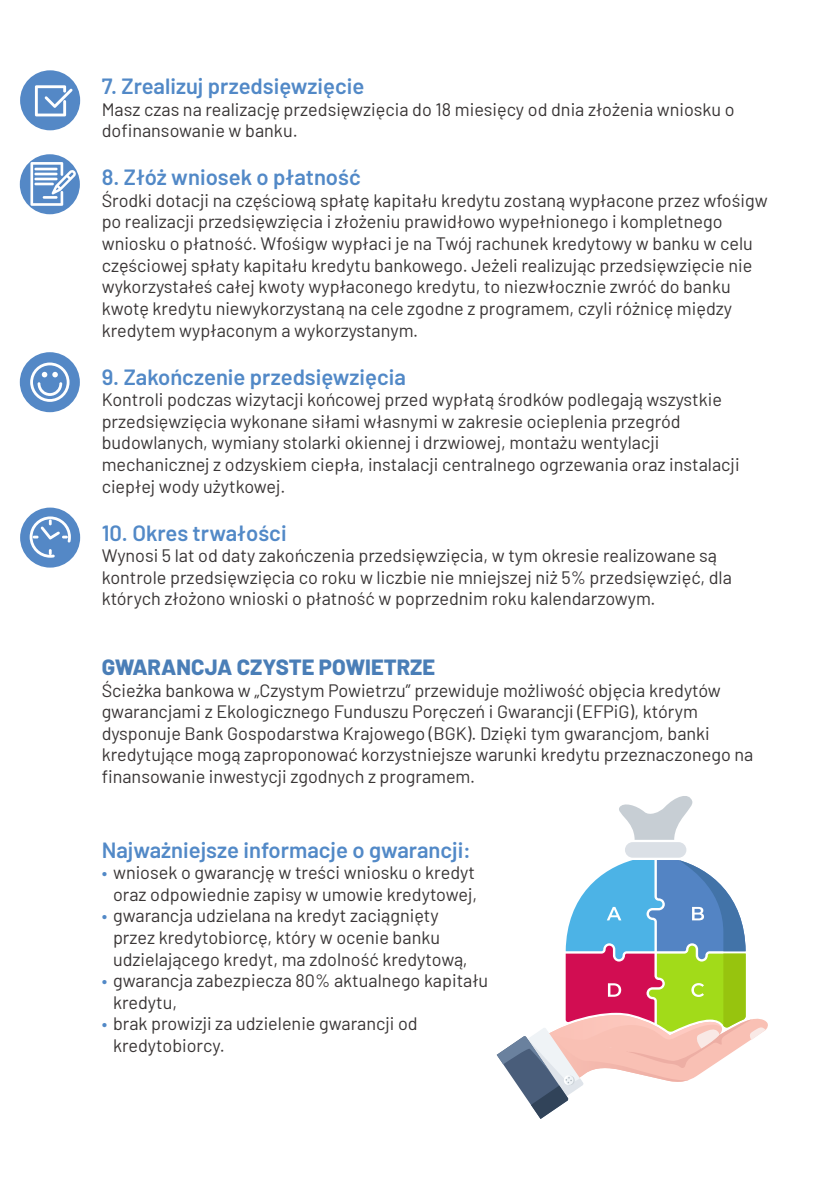
<style>
.page{position:relative;width:840px;height:1191px;background:#fff}
.page>*{position:absolute;margin:0;border:0;box-sizing:border-box;transform-origin:0 0}
.t1{font:600 22px "Barlow";color:#5289c7}
.t2{font:800 22px "Barlow";color:#4a7eb7}
.t3{font:18px/21.6px "Barlow";color:#393535}
.s1{color:#5289c7}
</style>
<div class="page">
<div style="left:20px;top:70px;width:60px;height:60px;background:#5488c6;border-radius:50%"></div>
<svg style="left:35px;top:85px;width:38px;height:31px"></svg>
<div style="left:20px;top:154px;width:60px;height:60px;background:#5488c6;border-radius:50%"></div>
<svg style="left:30px;top:162px;width:47px;height:44px"></svg>
<hr style="left:34px;top:168px;width:24px;height:2px;background:#fff">
<hr style="left:34px;top:173px;width:24px;height:2px;background:#fff">
<hr style="left:34px;top:178px;width:24px;height:2px;background:#fff">
<hr style="left:34px;top:183px;width:20px;height:2px;background:#fff">
<hr style="left:43px;top:196px;width:15px;height:3px;background:#fff">
<div style="left:20px;top:352px;width:60px;height:60px;background:#5488c6;border-radius:50%"></div>
<svg style="left:30px;top:362px;width:39px;height:40px"></svg>
<div style="left:20px;top:507px;width:60px;height:60px;background:#5488c6;border-radius:50%"></div>
<svg style="left:30px;top:516px;width:41px;height:41px"></svg>
<div style="left:624px;top:842px;width:62px;height:15px;background:#dbe0e6;border-radius:8px"></div>
<svg style="left:619px;top:796px;width:74px;height:44px"></svg>
<svg style="left:496px;top:860px;width:271px;height:259px"></svg>
<p class="t1" style="left:102px;top:70px;width:264px">7. Zrealizuj przedsięwzięcie</p>
<p class="t3" style="left:102px;top:97px;width:634px">Masz czas na realizację przedsięwzięcia do 18 miesięcy od dnia złożenia wniosku o dofinansowanie w banku.</p>
<p class="t1" style="left:102px;top:161px;width:260px">8. Złóż wniosek o płatność</p>
<p class="t3" style="left:102px;top:188px;width:667px">Środki dotacji na częściową spłatę kapitału kredytu zostaną wypłacone przez wfośigw po realizacji przedsięwzięcia i złożeniu prawidłowo wypełnionego i kompletnego wniosku o płatność. Wfośigw wypłaci je na Twój rachunek kredytowy w banku w celu częściowej spłaty kapitału kredytu bankowego. Jeżeli realizując przedsięwzięcie nie wykorzystałeś całej kwoty wypłaconego kredytu, to niezwłocznie zwróć do banku kwotę kredytu niewykorzystaną na cele zgodne z programem, czyli różnicę między kredytem wypłaconym a wykorzystanym.</p>
<p class="t1" style="left:102px;top:360px;width:305px">9. Zakończenie przedsięwzięcia</p>
<p class="t3" style="left:102px;top:387px;width:639px">Kontroli podczas wizytacji końcowej przed wypłatą środków podlegają wszystkie przedsięwzięcia wykonane siłami własnymi w zakresie ocieplenia przegród budowlanych, wymiany stolarki okiennej i drzwiowej, montażu wentylacji mechanicznej z odzyskiem ciepła, instalacji centralnego ogrzewania oraz instalacji ciepłej wody użytkowej.</p>
<p class="t1" style="left:102px;top:516px;width:186px">10. Okres trwałości</p>
<p class="t3" style="left:102px;top:543px;width:631px">Wynosi 5 lat od daty zakończenia przedsięwzięcia, w tym okresie realizowane są kontrole przedsięwzięcia co roku w liczbie nie mniejszej niż 5% przedsięwzięć, dla których złożono wnioski o płatność w poprzednim roku kalendarzowym.</p>
<p class="t2" style="left:102px;top:650px;width:335px">GWARANCJA CZYSTE POWIETRZE</p>
<p class="t3" style="left:102px;top:678px;width:653px">Ścieżka bankowa w „Czystym Powietrzu” przewiduje możliwość objęcia kredytów gwarancjami z Ekologicznego Funduszu Poręczeń i Gwarancji (EFPiG), którym dysponuje Bank Gospodarstwa Krajowego (BGK). Dzięki tym gwarancjom, banki kredytujące mogą zaproponować korzystniejsze warunki kredytu przeznaczonego na finansowanie inwestycji zgodnych z programem.</p>
<p class="t1" style="left:102px;top:833px;width:371px">Najważniejsze informacje o gwarancji:</p>
<p class="t3" style="left:102px;top:860px;width:377px;text-align:right"><span class="s1">•</span> wniosek o gwarancję w treści wniosku o kredyt oraz odpowiednie zapisy w umowie kredytowej,</p>
<p class="t3" style="left:113px;top:903px;width:356px;text-indent:-11px"><span class="s1">•</span> gwarancja udzielana na kredyt zaciągnięty przez kredytobiorcę, który w ocenie banku udzielającego kredyt, ma zdolność kredytową,</p>
<p class="t3" style="left:113px;top:968px;width:376px;text-indent:-11px"><span class="s1">•</span> gwarancja zabezpiecza 80% aktualnego kapitału kredytu,</p>
<p class="t3" style="left:113px;top:1011px;width:306px;text-indent:-11px"><span class="s1">•</span> brak prowizji za udzielenie gwarancji od kredytobiorcy.</p>
</div>
